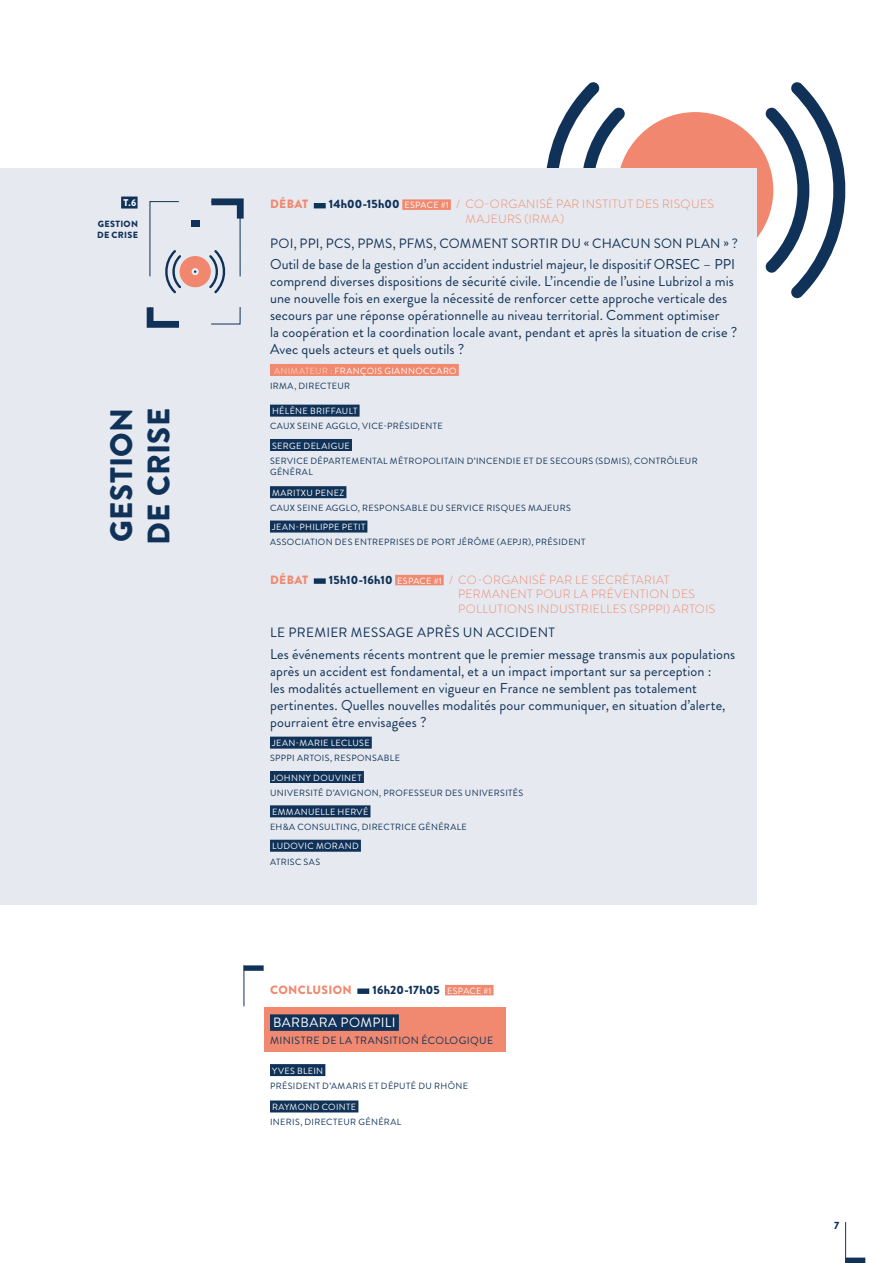
<style>
.page{position:relative;width:893px;height:1263px;background:#fff}
.page>*{position:absolute;margin:0;border:0;box-sizing:border-box;transform-origin:0 0}
.t1{font:900 31.05px/37.2px "Brandon Grotesque";color:#103258}
.t2{font:14.25px/17.1px "Brandon Grotesque";letter-spacing:.005em;color:#103258}
.t3{font:13.5px "Brandon Grotesque";letter-spacing:.02em;color:#103258}
.t4{font:13.5px "Brandon Grotesque";color:#fff}
.t5{font:300 12px/14.4px "Brandon Grotesque";letter-spacing:.035em;color:#f0896f}
.t6{font:900 12px "Brandon Grotesque";letter-spacing:.03em;color:#f0896f}
.t7{font:900 12px "Brandon Grotesque";letter-spacing:.01em;color:#103258}
.t8{font:10.5px "Brandon Grotesque";letter-spacing:.035em;color:#103258}
.t9{font:900 10.5px "Brandon Grotesque";color:#103258}
.t10{font:900 9.75px "Brandon Grotesque";color:#fff}
.t11{font:9px "Brandon Grotesque";letter-spacing:.04em;color:#103258}
.t12{font:9px "Brandon Grotesque";letter-spacing:.04em;color:#fff}
.t13{font:9px "Brandon Grotesque";letter-spacing:.065em;color:#fff}
.t14{font:900 9px/10.8px "Brandon Grotesque";color:#103258}
.t15{font:9px "Brandon Grotesque";letter-spacing:.04em;color:#f9ccbb}
.s1{font-weight:900;color:#103258}
.s2{font-weight:400;font-size:9px;color:#fff}
.s3{color:#fff}
</style>
<div class="page">
<div style="left:264px;top:1007px;width:242px;height:44px;background:#f0896f"></div>
<svg style="left:546px;top:82px;width:300px;height:216px"></svg>
<div style="left:0;top:168px;width:757px;height:737px;background:#e6e9ef"></div>
<div style="left:402px;top:199px;width:49px;height:11px;background:#f0896f"></div>
<div style="left:270px;top:364px;width:189px;height:12px;background:#f0896f"></div>
<div style="left:270px;top:405px;width:90px;height:12px;background:#103258"></div>
<div style="left:270px;top:439px;width:82px;height:12px;background:#103258"></div>
<div style="left:270px;top:486px;width:76px;height:12px;background:#103258"></div>
<div style="left:270px;top:520px;width:97px;height:12px;background:#103258"></div>
<div style="left:395px;top:575px;width:49px;height:10px;background:#f0896f"></div>
<div style="left:270px;top:737px;width:102px;height:12px;background:#103258"></div>
<div style="left:270px;top:771px;width:94px;height:12px;background:#103258"></div>
<div style="left:270px;top:805px;width:100px;height:12px;background:#103258"></div>
<div style="left:270px;top:840px;width:91px;height:12px;background:#103258"></div>
<div style="left:314px;top:203px;width:12px;height:5px;background:#103258"></div>
<div style="left:314px;top:578px;width:12px;height:6px;background:#103258"></div>
<svg style="left:147px;top:198px;width:97px;height:130px"></svg>
<div style="left:121px;top:197px;width:17px;height:12px;background:#103258"></div>
<div style="left:445px;top:985px;width:49px;height:10px;background:#f0896f"></div>
<div style="left:270px;top:1014px;width:129px;height:17px;background:#103258"></div>
<div style="left:270px;top:1064px;width:55px;height:12px;background:#103258"></div>
<div style="left:270px;top:1100px;width:88px;height:12px;background:#103258"></div>
<div style="left:357px;top:988px;width:12px;height:6px;background:#103258"></div>
<div style="left:244px;top:965px;width:20px;height:6px;background:#103258"></div>
<hr style="left:244px;top:965px;width:1px;height:41px;background:#103258">
<div style="left:845px;top:1257px;width:20px;height:6px;background:#103258"></div>
<hr style="left:845px;top:1222px;width:1px;height:41px;background:#103258">
<p class="t10" style="left:123px;top:195px;width:14px">T.6</p>
<p class="t14" style="left:97px;top:219px;width:30px;text-indent:18px">TION<br>DE CRISE</p>
<p class="t14" style="left:98px;top:219px;width:7px">GES</p>
<h1 class="t1" style="left:103px;top:545px;width:135px;rotate:-90deg">GESTION<br>DE CRISE</h1>
<p class="t6" style="left:270px;top:196px;width:39px">DÉBAT</p>
<p class="t5" style="left:465px;top:197px;width:250px;text-indent:-136px"><span class="s1">14H00-15H00</span> <span class="s2">ESPACE #1</span> / CO-ORGANISÉ PAR I NSTITUT DES R ISQUES<br>MAJEURS (IRMA</p>
<p class="t5" style="left:560px;top:212px;width:6px">)</p>
<p class="t3" style="left:270px;top:234px;width:191px">POI, PPI, PCS, PPMS, PFMS, Comm</p>
<p class="t3" style="left:483px;top:234px;width:37px">ent sortir</p>
<p class="t3" style="left:561px;top:234px;width:134px">du « chacun son pla</p>
<p class="t3" style="left:710px;top:234px;width:29px">n » ?</p>
<p class="t2" style="left:270px;top:256px;width:469px">Outil de base de la gestion d’un accident industriel majeur, le dispositif ORSEC – PPI comprend diverses dispositions de sécurité civile. L’incendie de l’usine Lubrizol a mis une nouvelle fois en exergue la nécessité de renforcer cette approche verticale des secours par une réponse opérationnelle au niveau territorial. Comment optimiser<br>la coopération et la coordination locale avant, pendant et après la situation de crise ?<br>Avec quels acteurs et quels outils ?</p>
<p class="t15" style="left:274px;top:364px;width:20px">Animat</p>
<p class="t15" style="left:310px;top:364px;width:32px">eur : <span class="s3">Fra</span></p>
<p class="t12" style="left:353px;top:364px;width:20px">nçois</p>
<p class="t12" style="left:384px;top:364px;width:39px">Giannoccaro</p>
<p class="t11" style="left:270px;top:379px;width:79px">IRMa, dir ecteur</p>
<p class="t12" style="left:272px;top:405px;width:82px">H élène Bri ffault</p>
<p class="t11" style="left:270px;top:420px;width:174px">Caux Sei ne Agglo, Vice-prési dente</p>
<p class="t12" style="left:272px;top:439px;width:79px">Serge Delaigue</p>
<p class="t11" style="left:270px;top:454px;width:60px">Service Départ</p>
<p class="t11" style="left:346px;top:454px;width:33px">emental</p>
<p class="t11" style="left:390px;top:454px;width:21px">Métropolitai</p>
<p class="t11" style="left:458px;top:454px;width:239px">n d’Incendi e et de Secours (SDMIS), Contrôleur</p>
<p class="t11" style="left:270px;top:465px;width:32px">général</p>
<p class="t12" style="left:272px;top:487px;width:15px">Marit</p>
<p class="t12" style="left:301px;top:487px;width:45px">xu Penez</p>
<p class="t11" style="left:270px;top:502px;width:111px">Caux Sei ne Agglo, Respo</p>
<p class="t11" style="left:393px;top:502px;width:173px">nsable du service risques majeurs</p>
<p class="t12" style="left:272px;top:521px;width:46px">Jean-Philipp</p>
<p class="t12" style="left:334px;top:521px;width:25px">e Petit</p>
<p class="t11" style="left:270px;top:536px;width:13px">Associatio</p>
<p class="t11" style="left:326px;top:536px;width:64px">n des entrepris</p>
<p class="t11" style="left:404px;top:536px;width:41px">es de Port</p>
<p class="t11" style="left:458px;top:536px;width:128px">Jérôme (AEPJR), Pr ési dent</p>
<p class="t6" style="left:270px;top:571px;width:39px">DÉBAT</p>
<p class="t5" style="left:458px;top:572px;width:238px;text-indent:-129px"><span class="s1">15H10-16H10</span> <span class="s2">ESPACE #1</span> / CO-ORGANISÉ PAR LE SECRÉTARIAT<br>PERMANENT POUR LA PRÉVENTION DES<br>POLLUTIONS I NDUSTRIELLES (SPPPI</p>
<p class="t5" style="left:666px;top:601px;width:51px">) ARTOIS</p>
<p class="t3" style="left:270px;top:623px;width:157px">Le premi er message apr</p>
<p class="t3" style="left:444px;top:623px;width:52px">ès un acci</p>
<p class="t3" style="left:519px;top:623px;width:36px">dent</p>
<p class="t2" style="left:270px;top:645px;width:467px">Les événements récents montrent que le premier message transmis aux populations après un accident est fondamental, et a un impact important sur sa perception :<br>les modalités actuellement en vigueur en France ne semblent pas totalement pertinentes. Quelles nouvelles modalités pour communiquer, en situation d’alerte, pourraient être envisagées ?</p>
<p class="t13" style="left:272px;top:737px;width:99px">Jean-Mari e Lecluse</p>
<p class="t11" style="left:270px;top:752px;width:40px">SPPPI Artois</p>
<p class="t11" style="left:330px;top:752px;width:23px">, Respo</p>
<p class="t11" style="left:365px;top:752px;width:37px">nsable</p>
<p class="t12" style="left:272px;top:771px;width:90px">Johnny Douvi net</p>
<p class="t11" style="left:270px;top:786px;width:35px">U niversit</p>
<p class="t11" style="left:318px;top:786px;width:182px">é d’avignon, Professeur des universit</p>
<p class="t11" style="left:513px;top:786px;width:10px">és</p>
<p class="t12" style="left:272px;top:806px;width:8px">Emma</p>
<p class="t12" style="left:301px;top:806px;width:69px">nuelle H ervé</p>
<p class="t11" style="left:270px;top:821px;width:98px">EH&amp;A Consulti ng, Dir</p>
<p class="t11" style="left:378px;top:821px;width:12px">ectric</p>
<p class="t11" style="left:411px;top:821px;width:40px">e général</p>
<p class="t11" style="left:462px;top:821px;width:7px">e</p>
<p class="t12" style="left:272px;top:840px;width:60px">Ludovic Mora</p>
<p class="t12" style="left:345px;top:840px;width:16px">nd</p>
<p class="t11" style="left:270px;top:855px;width:52px">ATRISC SAS</p>
<p class="t6" style="left:270px;top:981px;width:83px">CONCLUSION</p>
<p class="t7" style="left:372px;top:981px;width:121px">16H20-17H05 <span class="s2">E SPACE #1</span></p>
<p class="t4" style="left:273px;top:1013px;width:10px">Bar</p>
<p class="t4" style="left:301px;top:1013px;width:20px">bara</p>
<p class="t4" style="left:340px;top:1013px;width:17px">Pompili</p>
<p class="t8" style="left:270px;top:1033px;width:28px">Ministr</p>
<p class="t8" style="left:313px;top:1033px;width:77px">e de la Transitio</p>
<p class="t8" style="left:411px;top:1033px;width:26px">n écolo</p>
<p class="t8" style="left:459px;top:1033px;width:36px">gique</p>
<p class="t12" style="left:272px;top:1064px;width:53px">Yves Blein</p>
<p class="t11" style="left:270px;top:1079px;width:75px">Pr ési dent d’Amaris</p>
<p class="t11" style="left:369px;top:1079px;width:101px">et Député du Rhône</p>
<p class="t12" style="left:272px;top:1101px;width:86px">Raymo nd Coi nte</p>
<p class="t11" style="left:270px;top:1116px;width:41px">Ineris, Dir</p>
<p class="t11" style="left:321px;top:1116px;width:70px">ecteur général</p>
<p class="t9" style="left:834px;top:1218px;width:7px">7</p>
</div>
